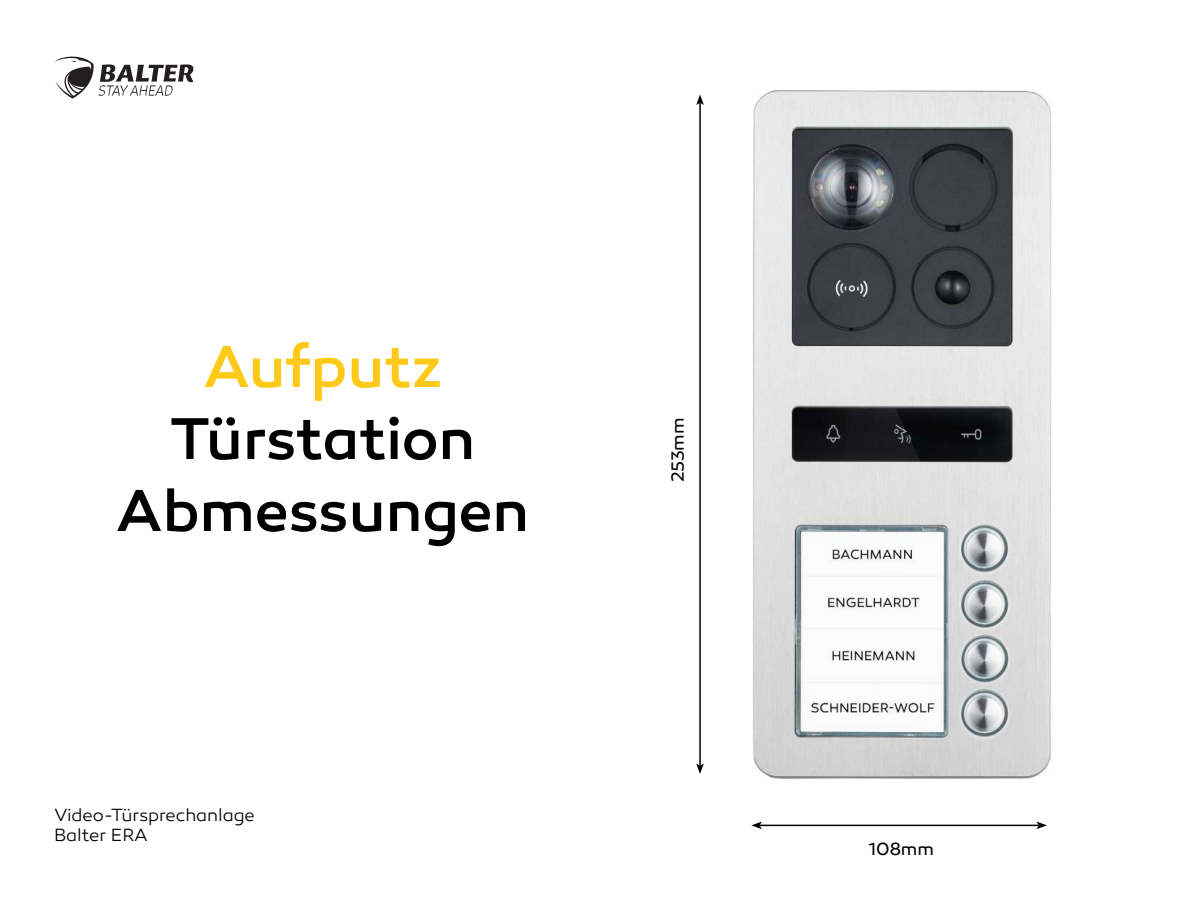
<style>
.page{position:relative;width:1200px;height:900px;background:#fff}
.page>*{position:absolute;margin:0;border:0;box-sizing:border-box;transform-origin:0 0}
.t1{font:500 60px/72px "Canaro";letter-spacing:-.005em;color:#000;text-align:center}
.t2{font:500 60px "Canaro";color:#ffc91a}
.t3{font:300 18px/19.5px "Canaro";letter-spacing:-.005em;color:#000}
.t4{font:18px "Canaro";color:#000}
</style>
<div class="page">
<svg style="left:54px;top:56px;width:139px;height:43px"></svg>
<img style="left:753px;top:90px;width:299px;height:689px">
<hr style="left:699px;top:103px;width:2px;height:663px;background:#000">
<svg style="left:696px;top:94px;width:8px;height:11px"></svg>
<svg style="left:696px;top:763px;width:8px;height:11px"></svg>
<hr style="left:760px;top:825px;width:279px;height:1px;background:#000">
<svg style="left:751px;top:822px;width:11px;height:7px"></svg>
<svg style="left:1036px;top:822px;width:11px;height:7px"></svg>
<h1 class="t2" style="left:203px;top:331px;width:240px">Aufputz</h1>
<h1 class="t1" style="left:116px;top:403px;width:415px">Türstation<br>Abmessungen</h1>
<p class="t3" style="left:54px;top:806px;width:202px">Video-Türsprechanlage<br>Balter ERA</p>
<p class="t4" style="left:667px;top:482px;width:66px;rotate:-90deg">253mm</p>
<p class="t4" style="left:869px;top:838px;width:67px">108mm</p>
</div>
